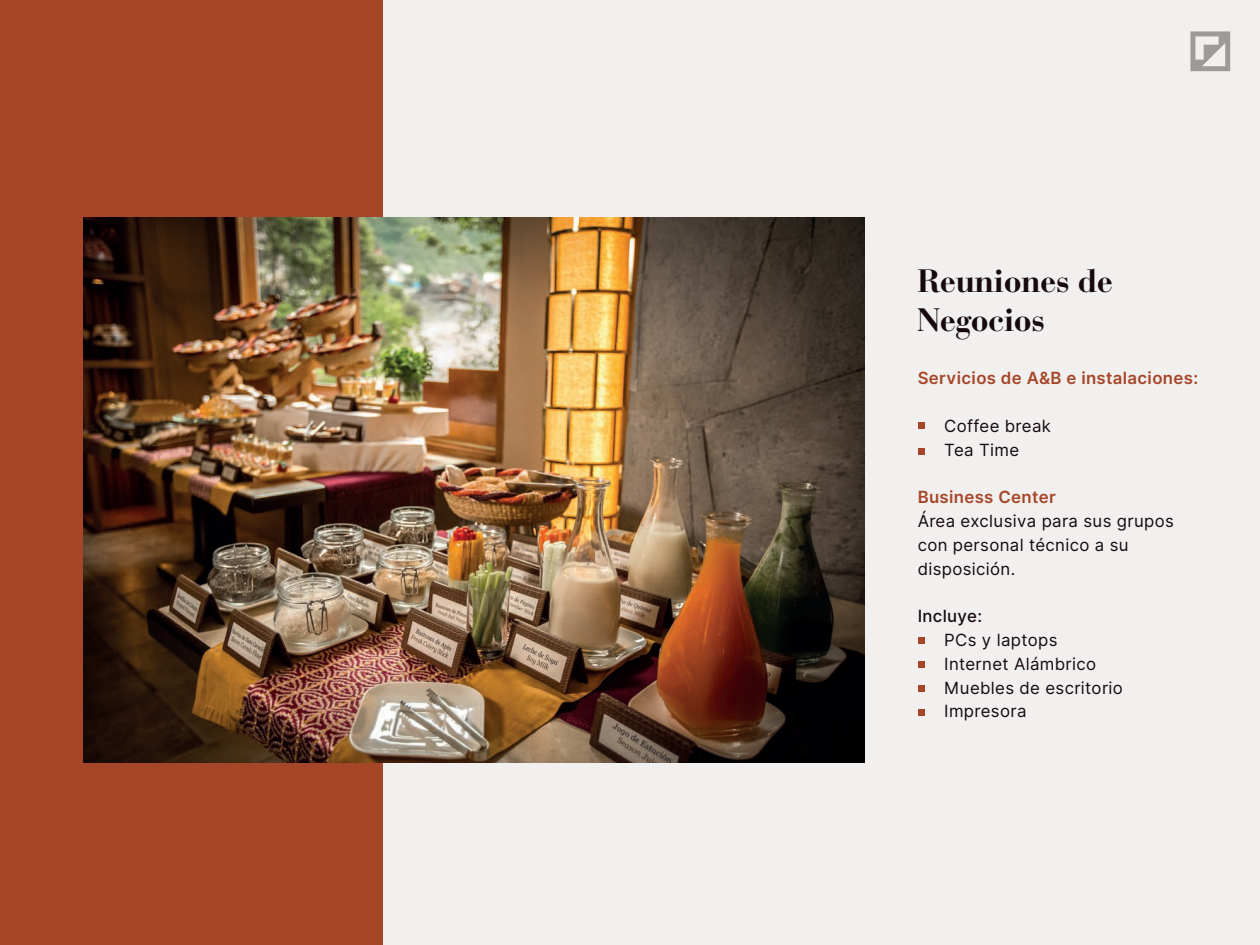
<style>
.page{position:relative;width:1260px;height:945px;background:#fff}
.page>*{position:absolute;margin:0;border:0;box-sizing:border-box;transform-origin:0 0}
.t1{font:700 32.2px/38.7px "Bauer Bodoni Std";letter-spacing:-.02em;color:#160a0f}
.t2{font:16.8px/23.8px "Inter";letter-spacing:.02em;color:#160a0f}
.t3{font:600 16.8px "Inter";letter-spacing:.02em;color:#a64629}
.t4{font:500 16.8px "Inter";letter-spacing:.02em;color:#160a0f}
</style>
<div class="page">
<div style="left:380px;top:0;width:880px;height:945px;background:#f1f0ee"></div>
<svg style="left:1190px;top:31px;width:40px;height:40px"></svg>
<div style="left:0;top:0;width:382px;height:945px;background:#a64629"></div>
<img style="left:83px;top:217px;width:781px;height:546px">
<div style="left:918px;top:422px;width:7px;height:7px;background:#a64629"></div>
<div style="left:918px;top:448px;width:7px;height:7px;background:#a64629"></div>
<div style="left:918px;top:637px;width:7px;height:7px;background:#a64629"></div>
<div style="left:918px;top:661px;width:7px;height:7px;background:#a64629"></div>
<div style="left:918px;top:685px;width:7px;height:7px;background:#a64629"></div>
<div style="left:918px;top:709px;width:7px;height:7px;background:#a64629"></div>
<h1 class="t1" style="left:917px;top:262px;width:197px">Reuniones de<br>Negocios</h1>
<p class="t3" style="left:918px;top:366px;width:282px">Servicios de A&amp;B e instalaciones:</p>
<p class="t2" style="left:944px;top:413px;width:108px">Coffee break<br>Tea Time</p>
<p class="t3" style="left:918px;top:485px;width:140px">Business Center</p>
<p class="t2" style="left:918px;top:508px;width:258px">Área exclusiva para sus grupos con personal técnico a su disposición.</p>
<p class="t4" style="left:918px;top:604px;width:66px">Incluye:</p>
<p class="t2" style="left:944px;top:627px;width:180px">PCs y laptops<br>Internet Alámbrico<br>Muebles de escritorio<br>Impresora</p>
</div>
